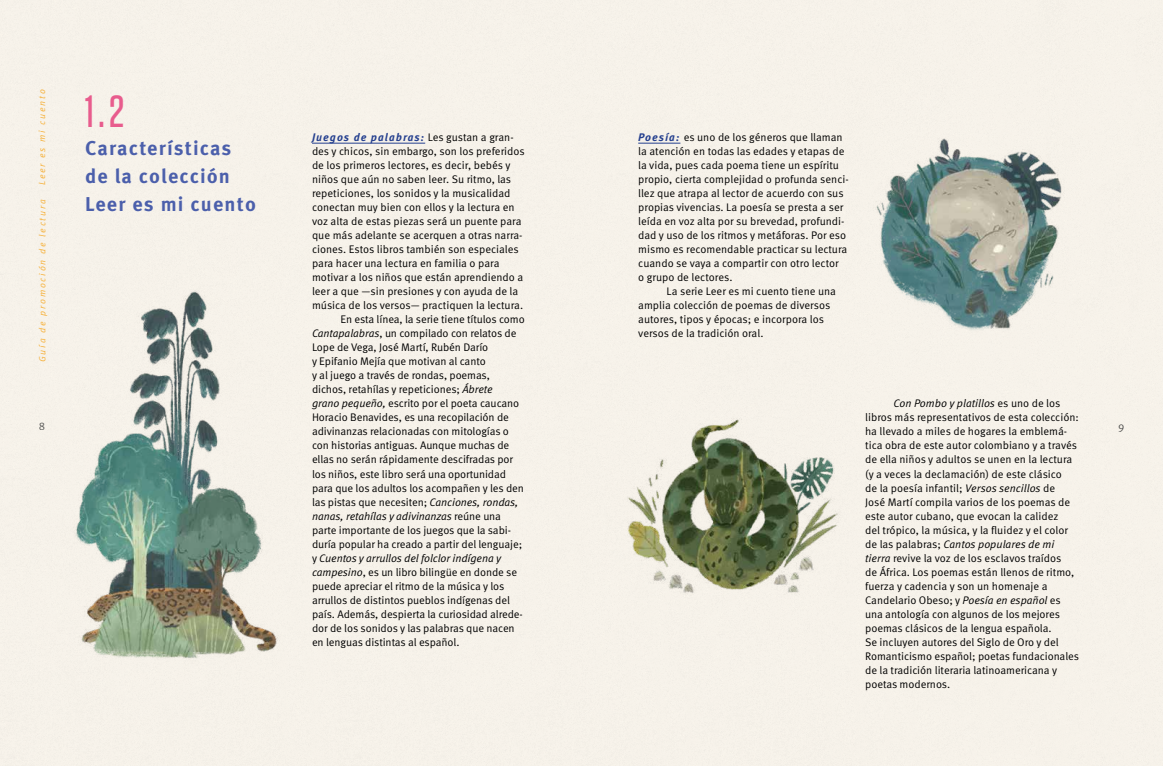
<style>
.page{position:relative;width:1163px;height:766px;background:#fff}
.page>*{position:absolute;margin:0;border:0;box-sizing:border-box;transform-origin:0 0}
.t1{font:500 45px "Tungsten";color:#e85c8d}
.t2{font:700 20px/28px "Meta Pro";letter-spacing:.06em;color:#4b5fab}
.t3{font:11px/14px "Meta Pro";letter-spacing:-.005em;color:#000}
.t4{font:italic 11px "Meta Pro";letter-spacing:-.01em;color:#000}
.t5{font:italic 700 11px "Meta Pro";letter-spacing:.09em;color:#25408f}
.t6{font:11px "Meta Pro";color:#58595b}
.t7{font:italic 9px "Meta Pro";letter-spacing:.2em;color:#f6af35}
.s1{font-weight:700;font-style:italic;color:#25408f}
.s2{font-weight:400;font-style:normal;color:#000}
.s3{font-style:italic}
.s4{font-style:normal}
</style>
<div class="page">
<img style="left:856px;top:121px;width:223px;height:225px">
<img style="left:62px;top:284px;width:223px;height:393px">
<img style="left:604px;top:400px;width:256px;height:214px">
<hr style="left:638px;top:143px;width:42px;height:1px;background:#25408f">
<hr style="left:312px;top:143px;width:113px;height:1px;background:#25408f">
<p class="t7" style="left:36px;top:185px;width:97px;rotate:-90deg">Leer es mi cuento</p>
<h1 class="t1" style="left:85px;top:88px;width:41px">1.2</h1>
<h2 class="t2" style="left:85px;top:135px;width:172px">Características de la colección<br>Leer es mi cuento</h2>
<p class="t3" style="left:638px;top:131px;width:212px"><span class="s1">Poesía:</span> es uno de los géneros que llaman la atención en todas las edades y etapas de la vida, pues cada poema tiene un espíritu propio, cierta complejidad o profunda senci&shy;llez que atrapa al lector de acuerdo con sus propias vivencias. La poesía se presta a ser leída en voz alta por su brevedad, profundi&shy;dad y uso de los ritmos y metáforas. Por eso mismo es recomendable practicar su lectura cuando se vaya a compartir con otro lector<br>o grupo de lectores.</p>
<p class="t3" style="left:638px;top:285px;width:199px;text-indent:28px">La serie Leer es mi cuento tiene una amplia colección de poemas de diversos autores, tipos y épocas; e incorpora los versos de la tradición oral.</p>
<p class="t5" style="left:312px;top:130px;width:203px">Juegos de palabras: <span class="s2">Les gustan a gran-</span></p>
<p class="t3" style="left:312px;top:145px;width:214px">des y chicos, sin embargo, son los preferidos</p>
<p class="t3" style="left:312px;top:159px;width:200px">de los primeros lectores, es decir, bebés y</p>
<p class="t3" style="left:312px;top:173px;width:201px">niños que aún no saben leer. Su ritmo, las</p>
<p class="t3" style="left:312px;top:187px;width:200px">repeticiones, los sonidos y la musicalidad</p>
<p class="t3" style="left:312px;top:201px;width:204px">conectan muy bien con ellos y la lectura en</p>
<p class="t3" style="left:312px;top:215px;width:211px">voz alta de estas piezas será un puente para</p>
<p class="t3" style="left:312px;top:229px;width:212px">que más adelante se acerquen a otras narra-</p>
<p class="t3" style="left:312px;top:243px;width:208px">ciones. Estos libros también son especiales</p>
<p class="t3" style="left:312px;top:257px;width:189px">para hacer una lectura en familia o para</p>
<p class="t3" style="left:312px;top:271px;width:213px">motivar a los niños que están aprendiendo a</p>
<p class="t3" style="left:312px;top:285px;width:208px">leer a que ―sin presiones y con ayuda de la</p>
<p class="t3" style="left:312px;top:299px;width:212px">música de los versos― practiquen la lectura.</p>
<p class="t3" style="left:340px;top:313px;width:186px">En esta línea, la serie tiene títulos como</p>
<p class="t3" style="left:312px;top:327px;width:206px"><span class="s3">Cantapalabras</span>, un compilado con relatos de</p>
<p class="t3" style="left:312px;top:341px;width:178px">Lope de Vega, José Martí, Rubén Darío</p>
<p class="t3" style="left:312px;top:355px;width:175px">y Epifanio Mejía que motivan al canto</p>
<p class="t3" style="left:312px;top:369px;width:179px">y al juego a través de rondas, poemas,</p>
<p class="t3" style="left:312px;top:383px;width:182px">dichos, retahílas y repeticiones; <span class="s3">Ábrete</span></p>
<p class="t3" style="left:312px;top:397px;width:209px"><span class="s3">grano pequeño,</span> escrito por el poeta caucano</p>
<p class="t3" style="left:312px;top:411px;width:198px">Horacio Benavides, es una recopilación de</p>
<p class="t3" style="left:312px;top:425px;width:198px">adivinanzas relacionadas con mitologías o</p>
<p class="t3" style="left:312px;top:439px;width:199px">con historias antiguas. Aunque muchas de</p>
<p class="t3" style="left:312px;top:453px;width:202px">ellas no serán rápidamente descifradas por</p>
<p class="t3" style="left:312px;top:467px;width:195px">los niños, este libro será una oportunidad</p>
<p class="t3" style="left:312px;top:481px;width:213px">para que los adultos los acompañen y les den</p>
<p class="t3" style="left:312px;top:495px;width:208px">las pistas que necesiten; <span class="s3">Canciones, rondas,</span></p>
<p class="t4" style="left:312px;top:508px;width:190px">nanas, retahílas y adivinanzas <span class="s4">reúne una</span></p>
<p class="t3" style="left:312px;top:523px;width:200px">parte importante de los juegos que la sabi-</p>
<p class="t3" style="left:312px;top:537px;width:212px">duría popular ha creado a partir del lenguaje;</p>
<p class="t4" style="left:312px;top:550px;width:191px"><span class="s4">y</span> Cuentos y arrullos del folclor indígena y</p>
<p class="t3" style="left:312px;top:565px;width:207px"><span class="s3">campesino</span>, es un libro bilingüe en donde se</p>
<p class="t3" style="left:312px;top:579px;width:194px">puede apreciar el ritmo de la música y los</p>
<p class="t3" style="left:312px;top:593px;width:199px">arrullos de distintos pueblos indígenas del</p>
<p class="t3" style="left:312px;top:607px;width:212px">país. Además, despierta la curiosidad alrede-</p>
<p class="t3" style="left:312px;top:621px;width:204px">dor de los sonidos y las palabras que nacen</p>
<p class="t3" style="left:312px;top:635px;width:149px">en lenguas distintas al español.</p>
<p class="t7" style="left:37px;top:362px;width:164px;rotate:-90deg">Guía de promoción de lectura</p>
<p class="t3" style="left:865px;top:397px;width:215px;text-indent:28px"><span class="s3">Con Pombo y platillos</span> es uno de los libros más representativos de esta colección: ha llevado a miles de hogares la emblemá&shy;tica obra de este autor colombiano y a través de ella niños y adultos se unen en la lectura (y a veces la declamación) de este clásico<br>de la poesía infantil; <span class="s3">Versos sencillos</span> de<br>José Martí compila varios de los poemas de este autor cubano, que evocan la calidez<br>del trópico, la música, y la fluidez y el color de las palabras; <span class="s3">Cantos populares de mi tierra</span> revive la voz de los esclavos traídos<br>de África. Los poemas están llenos de ritmo, fuerza y cadencia y son un homenaje a Candelario Obeso; y <span class="s3">Poesía en español</span> es una antología con algunos de los mejores poemas clásicos de la lengua española.<br>Se incluyen autores del Siglo de Oro y del Romanticismo español; poetas fundacionales de la tradición literaria latinoamericana y poetas modernos.</p>
<p class="t6" style="left:39px;top:418px;width:8px">8</p>
<p class="t6" style="left:1117px;top:418px;width:8px">9</p>
</div>
